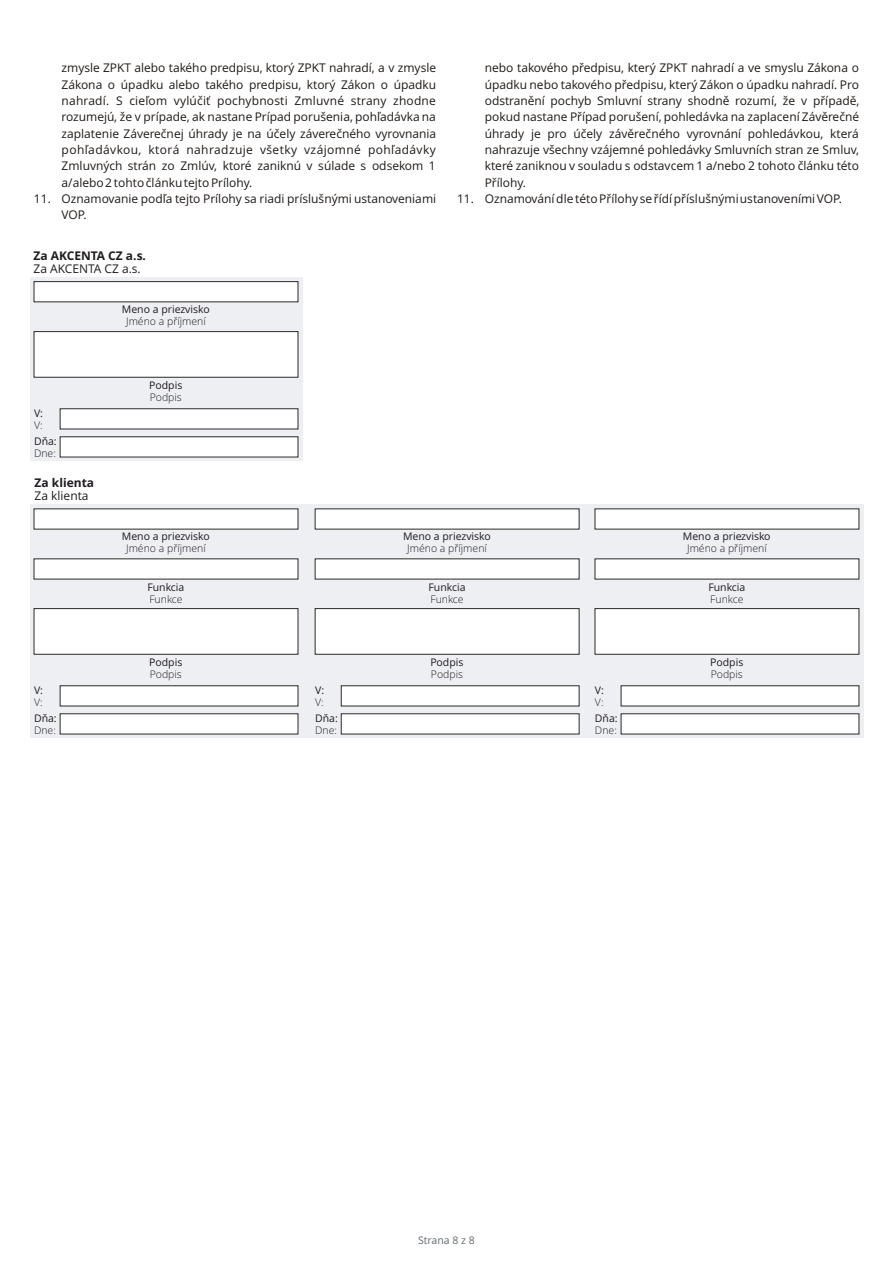
<style>
.page{position:relative;width:893px;height:1263px;background:#fff}
.page>*{position:absolute;margin:0;border:0;box-sizing:border-box;transform-origin:0 0}
.t1{font:12px/16.4px "Open Sans";color:#1f1a17;text-align:justify}
.t2{font:700 12px "Open Sans";color:#1f1b20}
.t3{font:12px "Open Sans";color:#1f1b20}
.t4{font:10.5px "Open Sans";color:#1f1b20}
.t5{font:300 10.5px "Open Sans";color:#1f1b20}
.t6{font:10.5px "Open Sans";color:#636b70}
</style>
<div class="page">
<div style="left:30px;top:277px;width:272px;height:184px;background:#eeeff2"></div>
<svg style="left:33px;top:281px;width:266px;height:22px;background:#e9e9e9"></svg>
<svg style="left:33px;top:331px;width:266px;height:47px;background:#f4f4f4"></svg>
<svg style="left:59px;top:436px;width:240px;height:22px;background:#e9e9e9"></svg>
<div style="left:30px;top:505px;width:833px;height:233px;background:#eeeff2"></div>
<svg style="left:59px;top:408px;width:240px;height:22px;background:#e9e9e9"></svg>
<svg style="left:33px;top:508px;width:266px;height:22px;background:#e9e9e9"></svg>
<svg style="left:33px;top:608px;width:266px;height:47px;background:#f4f4f4"></svg>
<svg style="left:33px;top:558px;width:266px;height:22px;background:#e9e9e9"></svg>
<svg style="left:59px;top:713px;width:240px;height:22px;background:#e9e9e9"></svg>
<svg style="left:59px;top:685px;width:240px;height:22px;background:#e9e9e9"></svg>
<svg style="left:594px;top:508px;width:266px;height:22px;background:#e9e9e9"></svg>
<svg style="left:594px;top:608px;width:266px;height:47px;background:#f4f4f4"></svg>
<svg style="left:594px;top:558px;width:266px;height:22px;background:#e9e9e9"></svg>
<svg style="left:620px;top:713px;width:240px;height:22px;background:#e9e9e9"></svg>
<svg style="left:620px;top:685px;width:240px;height:22px;background:#e9e9e9"></svg>
<svg style="left:314px;top:508px;width:266px;height:22px;background:#e9e9e9"></svg>
<svg style="left:314px;top:608px;width:266px;height:47px;background:#f4f4f4"></svg>
<svg style="left:314px;top:558px;width:266px;height:22px;background:#e9e9e9"></svg>
<svg style="left:340px;top:713px;width:240px;height:22px;background:#e9e9e9"></svg>
<svg style="left:340px;top:685px;width:240px;height:22px;background:#e9e9e9"></svg>
<p class="t1" style="left:62px;top:61px;width:376px">zmysle ZPKT alebo takého predpisu, ktorý ZPKT nahradí, a v zmysle Zákona o úpadku alebo takého predpisu, ktorý Zákon o úpadku nahradí. S cieľom vylúčiť pochybnosti Zmluvné strany zhodne rozumejú, že v prípade, ak nastane Prípad porušenia, pohľadávka na zaplatenie Záverečnej úhrady je na účely záverečného vyrovnania pohľadávkou, ktorá nahradzuje všetky vzájomné pohľadávky Zmluvných strán zo Zmlúv, ktoré zaniknú v súlade s odsekom 1 a/alebo 2 tohto článku tejto Prílohy.</p>
<p class="t1" style="left:62px;top:192px;width:376px;text-indent:-28px">11. Oznamovanie podľa tejto Prílohy sa riadi príslušnými ustanoveniami<br>VOP.</p>
<p class="t2" style="left:34px;top:250px;width:114px">Za AKCENTA CZ a.s.</p>
<p class="t3" style="left:34px;top:264px;width:109px">Za AKCENTA CZ a.s.</p>
<p class="t4" style="left:122px;top:305px;width:89px">Meno a priezvisko</p>
<p class="t5" style="left:126px;top:317px;width:81px">Jméno a příjmení</p>
<p class="t4" style="left:34px;top:409px;width:11px">V:</p>
<p class="t5" style="left:34px;top:420px;width:10px">V:</p>
<p class="t4" style="left:34px;top:437px;width:24px">Dňa:</p>
<p class="t5" style="left:34px;top:448px;width:23px">Dne:</p>
<p class="t2" style="left:35px;top:478px;width:61px">Za klienta</p>
<p class="t3" style="left:35px;top:491px;width:56px">Za klienta</p>
<p class="t4" style="left:149px;top:381px;width:35px">Podpis</p>
<p class="t5" style="left:150px;top:393px;width:34px">Podpis</p>
<p class="t1" style="left:485px;top:61px;width:376px">nebo takového předpisu, který ZPKT nahradí a ve smyslu Zákona o úpadku nebo takového předpisu, který Zákon o úpadku nahradí. Pro odstranění pochyb Smluvní strany shodně rozumí, že v případě, pokud nastane Případ porušení, pohledávka na zaplacení Závěrečné úhrady je pro účely závěrečného vyrovnání pohledávkou, která nahrazuje všechny vzájemné pohledávky Smluvních stran ze Smluv, které zaniknou v souladu s odstavcem 1 a/nebo 2 tohoto článku této Přílohy.</p>
<p class="t1" style="left:457px;top:192px;width:386px">11. Oznamování dle této Přílohy se řídí příslušnými ustanoveními VOP.</p>
<p class="t4" style="left:34px;top:686px;width:11px">V:</p>
<p class="t5" style="left:34px;top:697px;width:10px">V:</p>
<p class="t4" style="left:34px;top:714px;width:24px">Dňa:</p>
<p class="t5" style="left:34px;top:725px;width:23px">Dne:</p>
<p class="t4" style="left:122px;top:532px;width:89px">Meno a priezvisko</p>
<p class="t5" style="left:126px;top:544px;width:81px">Jméno a příjmení</p>
<p class="t4" style="left:147px;top:583px;width:38px">Funkcia</p>
<p class="t5" style="left:149px;top:595px;width:35px">Funkce</p>
<p class="t4" style="left:149px;top:658px;width:35px">Podpis</p>
<p class="t5" style="left:150px;top:670px;width:34px">Podpis</p>
<p class="t4" style="left:315px;top:686px;width:11px">V:</p>
<p class="t5" style="left:315px;top:697px;width:10px">V:</p>
<p class="t4" style="left:315px;top:714px;width:24px">Dňa:</p>
<p class="t5" style="left:315px;top:725px;width:23px">Dne:</p>
<p class="t4" style="left:403px;top:532px;width:89px">Meno a priezvisko</p>
<p class="t5" style="left:407px;top:544px;width:81px">Jméno a příjmení</p>
<p class="t4" style="left:429px;top:583px;width:38px">Funkcia</p>
<p class="t5" style="left:430px;top:595px;width:35px">Funkce</p>
<p class="t4" style="left:430px;top:658px;width:35px">Podpis</p>
<p class="t5" style="left:431px;top:670px;width:34px">Podpis</p>
<p class="t4" style="left:595px;top:686px;width:11px">V:</p>
<p class="t5" style="left:595px;top:697px;width:10px">V:</p>
<p class="t4" style="left:595px;top:714px;width:24px">Dňa:</p>
<p class="t5" style="left:595px;top:725px;width:23px">Dne:</p>
<p class="t4" style="left:683px;top:532px;width:89px">Meno a priezvisko</p>
<p class="t5" style="left:687px;top:544px;width:81px">Jméno a příjmení</p>
<p class="t4" style="left:708px;top:583px;width:38px">Funkcia</p>
<p class="t5" style="left:710px;top:595px;width:35px">Funkce</p>
<p class="t4" style="left:710px;top:658px;width:35px">Podpis</p>
<p class="t5" style="left:711px;top:670px;width:34px">Podpis</p>
<p class="t6" style="left:418px;top:1235px;width:58px">Strana 8 z 8</p>
</div>
